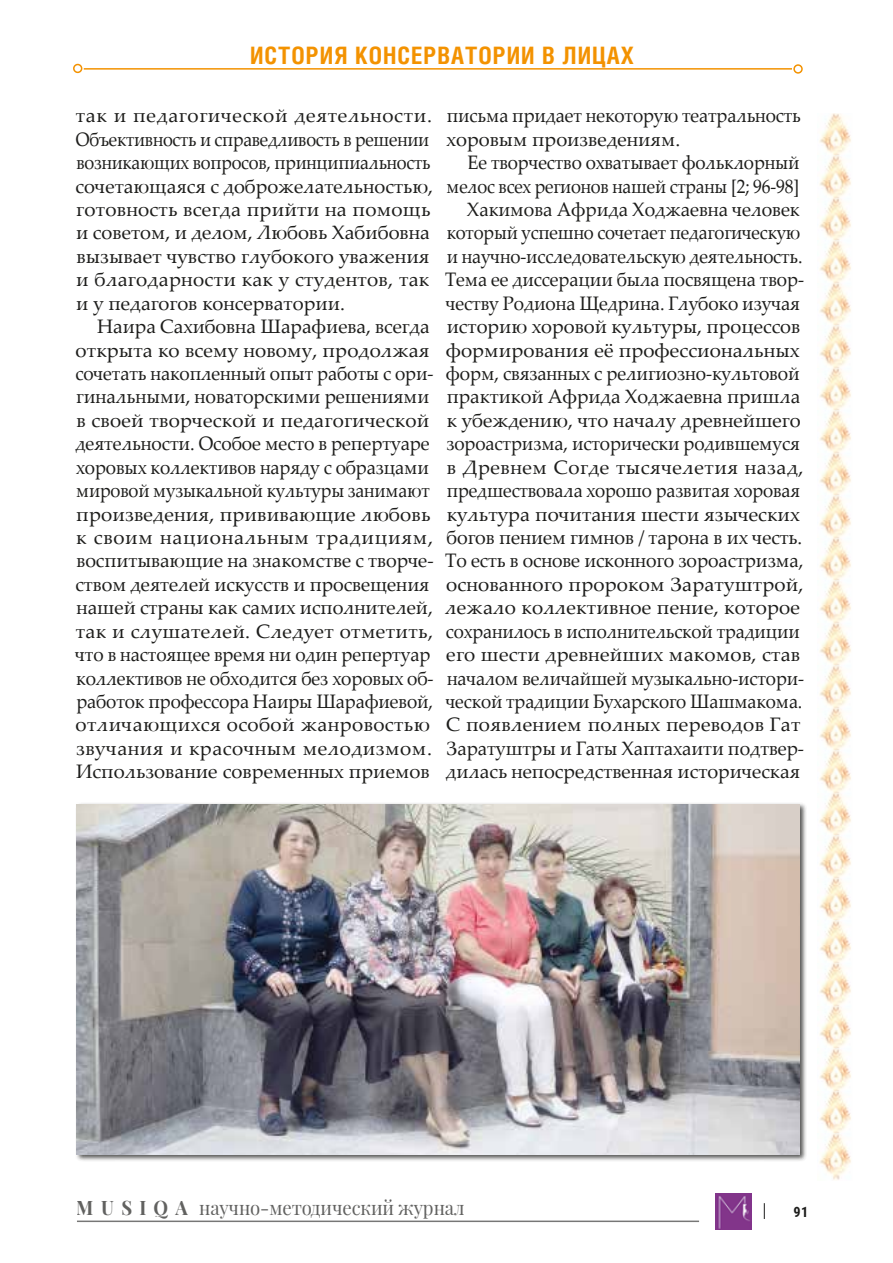
<style>
.page{position:relative;width:893px;height:1263px;background:#fff}
.page>*{position:absolute;margin:0;border:0;box-sizing:border-box;transform-origin:0 0}
.t1{font:700 24px "Helios Cond C";letter-spacing:.04em;color:#f39200}
.t2{font:19.5px/23.4px "Palatino Linotype";letter-spacing:-.005em;color:#1d1d1b;scale:.93 1}
.t3{font:19.5px/23.4px "Palatino Linotype";letter-spacing:-.005em;color:#1d1d1b}
.t4{font:19.5px "Playfair Display";letter-spacing:-.005em;color:#1d1d1b;scale:.95 1}
.t5{font:700 14.25px "Roboto Condensed";color:#1d1d1b}
</style>
<div class="page">
<img style="left:715px;top:1193px;width:37px;height:37px">
<img style="left:819px;top:113px;width:32px;height:43px">
<img style="left:819px;top:156px;width:32px;height:42px">
<img style="left:819px;top:198px;width:32px;height:43px">
<img style="left:819px;top:241px;width:32px;height:42px">
<img style="left:819px;top:283px;width:32px;height:43px">
<img style="left:819px;top:326px;width:32px;height:42px">
<img style="left:819px;top:368px;width:32px;height:43px">
<img style="left:819px;top:411px;width:32px;height:42px">
<img style="left:819px;top:453px;width:32px;height:43px">
<img style="left:819px;top:496px;width:32px;height:42px">
<img style="left:819px;top:538px;width:32px;height:43px">
<img style="left:819px;top:581px;width:32px;height:42px">
<img style="left:819px;top:623px;width:32px;height:43px">
<img style="left:819px;top:666px;width:32px;height:42px">
<img style="left:819px;top:708px;width:32px;height:43px">
<img style="left:819px;top:751px;width:32px;height:42px">
<img style="left:819px;top:793px;width:32px;height:43px">
<img style="left:819px;top:836px;width:32px;height:42px">
<img style="left:819px;top:878px;width:32px;height:43px">
<img style="left:819px;top:921px;width:32px;height:42px">
<img style="left:819px;top:963px;width:32px;height:43px">
<img style="left:819px;top:1006px;width:32px;height:42px">
<img style="left:819px;top:1048px;width:32px;height:43px">
<img style="left:819px;top:1091px;width:32px;height:42px">
<img style="left:819px;top:1133px;width:32px;height:47px">
<hr style="left:77px;top:1220px;width:622px;height:2px;background:#1d1d1b">
<div style="left:75px;top:802px;width:732px;height:359px;background:#1d1d1b;opacity:.75"></div>
<img style="left:77px;top:804px;width:722px;height:350px">
<svg style="left:764px;top:1203px;width:1px;height:16px"></svg>
<hr style="left:84px;top:68px;width:708px;height:2px;background:#f39200">
<div style="left:793px;top:64px;width:10px;height:10px;border:2px solid #f39200;border-radius:50%"></div>
<div style="left:73px;top:64px;width:9px;height:9px;border:2px solid #f39200;border-radius:50%"></div>
<p class="t1" style="left:250px;top:41px;width:385px">ИСТОРИЯ КОНСЕРВАТОРИИ В ЛИЦАХ</p>
<p class="t3" style="left:76px;top:103px;width:359px">так и педагогической деятельности.<br>Объективность и справедливость в решении возникающих вопросов, принципиальность сочетающаяся с доброжелательностью, готовность всегда прийти на помощь и советом, и делом, Любовь Хабибовна вызывает чувство глубокого уважения и благодарности как у студентов, так и у педагогов консерватории.</p>
<p class="t3" style="left:75px;top:314px;width:360px;text-indent:22px">Наира Сахибовна Шарафиева, всегда открыта ко всему новому, продолжая сочетать накопленный опыт работы с ори&shy;гинальными, новаторскими решениями в своей творческой и педагогической деятельности. Особое место в репертуаре хоровых коллективов наряду с образцами мировой музыкальной культуры занимают произведения, прививающие любовь к своим национальным традициям, воспитывающие на знакомстве с творче&shy;ством деятелей искусств и просвещения нашей страны как самих исполнителей, так и слушателей. Следует отметить, что в настоящее время ни один репертуар коллективов не обходится без хоровых об&shy;работок профессора Наиры Шарафиевой, отличающихся особой жанровостью звучания и красочным мелодизмом.<br>Использование современных приемов</p>
<p class="t2" style="left:447px;top:103px;width:383px">письма придает некоторую театральность хоровым произведениям.</p>
<p class="t2" style="left:445px;top:150px;width:387px;text-align:right">Ее творчество охватывает фольклорный мелос всех регионов нашей страны [2; 96-98] Хакимова Африда Ходжаевна человек который успешно сочетает педагогическую и научно-исследовательскую деятельность.<br>Тема ее диссерации была посвящена твор&shy;честву Родиона Щедрина. Глубоко изучая историю хоровой культуры, процессов формирования её профессиональных форм, связанных с религиозно-культовой практикой Африда Ходжаевна пришла к убеждению, что началу древнейшего зороастризма, исторически родившемуся в Древнем Согде тысячелетия назад, предшествовала хорошо развитая хоровая культура почитания шести языческих богов пением гимнов / тарона в их честь.<br>То есть в основе исконного зороастризма, основанного пророком Заратуштрой, лежало коллективное пение, которое сохранилось в исполнительской традиции его шести древнейших макомов, став началом величайшей музыкально-истори&shy;ческой традиции Бухарского Шашмакома.<br>С появлением полных переводов Гат Заратуштры и Гаты Хаптахаити подтвер&shy;дилась непосредственная историческая</p>
<p class="t4" style="left:77px;top:1192px;width:410px">M U S I Q A научно-методический журнал</p>
<p class="t5" style="left:793px;top:1202px;width:16px">91</p>
</div>
